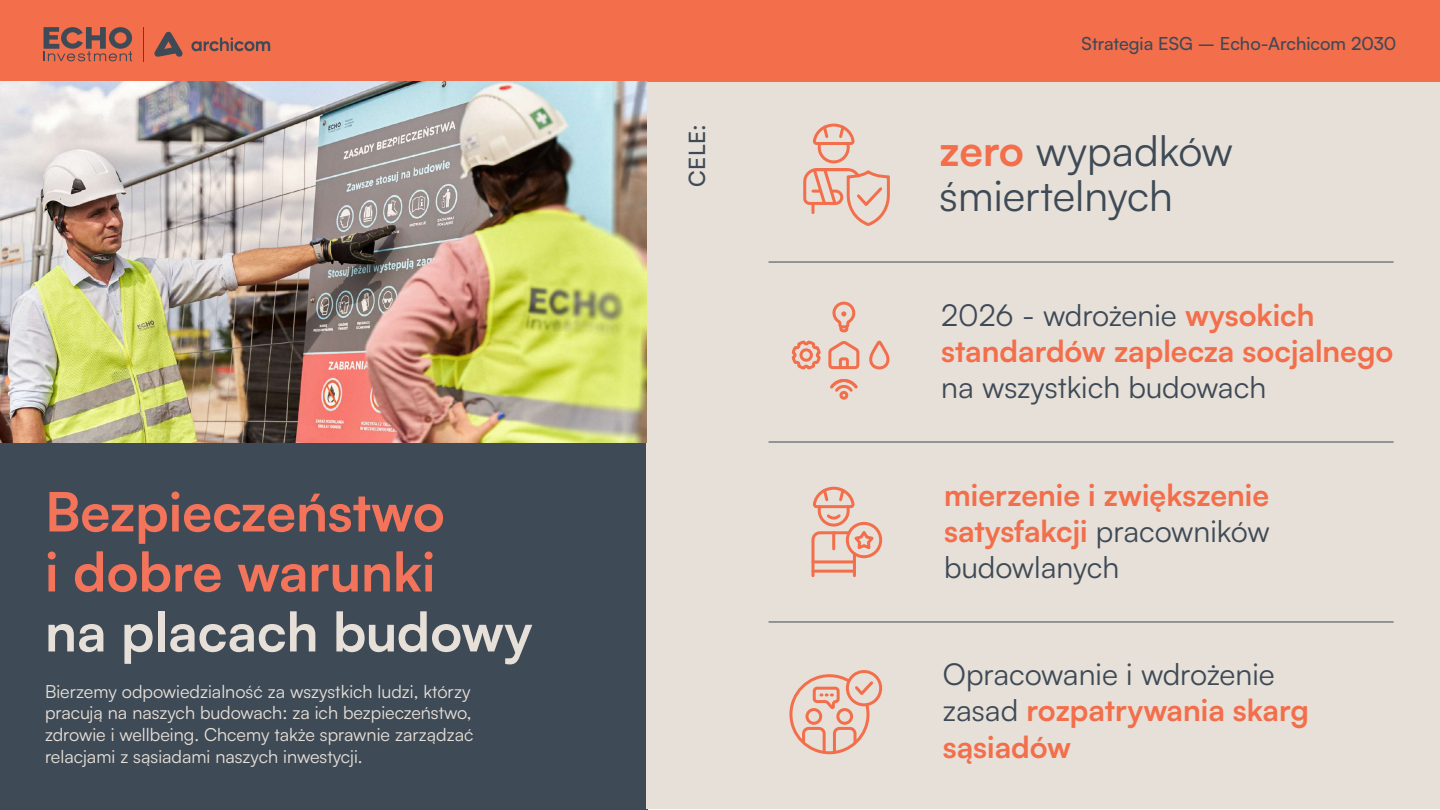
<style>
.page{position:relative;width:1440px;height:810px;background:#fff}
.page>*{position:absolute;margin:0;border:0;box-sizing:border-box;transform-origin:0 0}
.t1{font:700 54px/60px "Satoshi";color:#f3745b}
.t2{font:700 54px "Satoshi";color:#e7e0d8}
.t3{font:42.38px/44.2px "Satoshi";color:#3e4a56}
.t4{font:700 30.15px/36.2px "Satoshi";color:#f36e4b;text-align:justify}
.t5{font:30.15px/36.2px "Satoshi";color:#3e4a56}
.t6{font:500 22.5px "Satoshi";color:#3e4a56}
.t7{font:18px/21.6px "Satoshi";color:#e7e0d8}
.t8{font:500 18px "Satoshi";color:#3e4a56}
.s1{font-weight:700;color:#f36e4b}
.s2{font-weight:400;color:#3e4a56}
</style>
<div class="page">
<div style="left:0;top:80px;width:648px;height:730px;background:#3e4a56"></div>
<div style="left:646px;top:80px;width:794px;height:729px;background:#e7e0d8"></div>
<div style="left:0;top:0;width:1440px;height:81px;background:#f36e4b"></div>
<svg style="left:44px;top:27px;width:88px;height:34px"></svg>
<hr style="left:143px;top:27px;width:1px;height:34px;background:#3e4a56">
<svg style="left:191px;top:37px;width:79px;height:15px"></svg>
<svg style="left:154px;top:31px;width:29px;height:26px"></svg>
<img style="left:1px;top:81px;width:645px;height:361px">
<hr style="left:769px;top:262px;width:625px;height:1px;background:#3d4b56">
<hr style="left:769px;top:442px;width:625px;height:1px;background:#3d4b56">
<hr style="left:769px;top:622px;width:625px;height:1px;background:#3d4b56">
<div style="left:846px;top:522px;width:36px;height:36px;border:3px solid #f36e4b;border-radius:50%"></div>
<svg style="left:811px;top:486px;width:66px;height:92px"></svg>
<svg style="left:803px;top:123px;width:87px;height:103px"></svg>
<div style="left:839px;top:391px;width:9px;height:9px;border:3px solid #f36e4b;border-radius:50%"></div>
<svg style="left:830px;top:379px;width:28px;height:15px"></svg>
<svg style="left:791px;top:301px;width:69px;height:69px"></svg>
<svg style="left:869px;top:340px;width:21px;height:30px"></svg>
<div style="left:846px;top:670px;width:36px;height:36px;border:3px solid #f36e4b;border-radius:50%"></div>
<svg style="left:789px;top:673px;width:87px;height:82px"></svg>
<h1 class="t1" style="left:45px;top:479px;width:401px">Bezpieczeństwo i dobre warunki</h1>
<h1 class="t2" style="left:45px;top:593px;width:489px">na placach budowy</h1>
<p class="t7" style="left:45px;top:680px;width:430px">Bierzemy odpowiedzialność za wszystkich ludzi, którzy pracują na naszych budowach: za ich bezpieczeństwo, zdrowie i wellbeing. Chcemy także sprawnie zarządzać relacjami z sąsiadami naszych inwestycji.</p>
<p class="t6" style="left:681px;top:187px;width:64px;rotate:-90deg">CELE:</p>
<p class="t8" style="left:1082px;top:31px;width:316px">Strategia ESG – Echo-Archicom 2030</p>
<h2 class="t3" style="left:940px;top:127px;width:295px"><span class="s1">zero</span> wypadków śmiertelnych</h2>
<h3 class="t4" style="left:941px;top:295px;width:454px"><span class="s2">2026 - wdrożenie</span> wysokich standardów zaplecza socjalnego</h3>
<h3 class="t5" style="left:941px;top:368px;width:327px">na wszystkich budowach</h3>
<h3 class="t4" style="left:944px;top:475px;width:327px">mierzenie i zwiększenie satysfakcji <span class="s2">pracowników budowlanych</span></h3>
<h3 class="t5" style="left:943px;top:655px;width:368px">Opracowanie i wdrożenie zasad <span class="s1">rozpatrywania skarg sąsiadów</span></h3>
</div>
